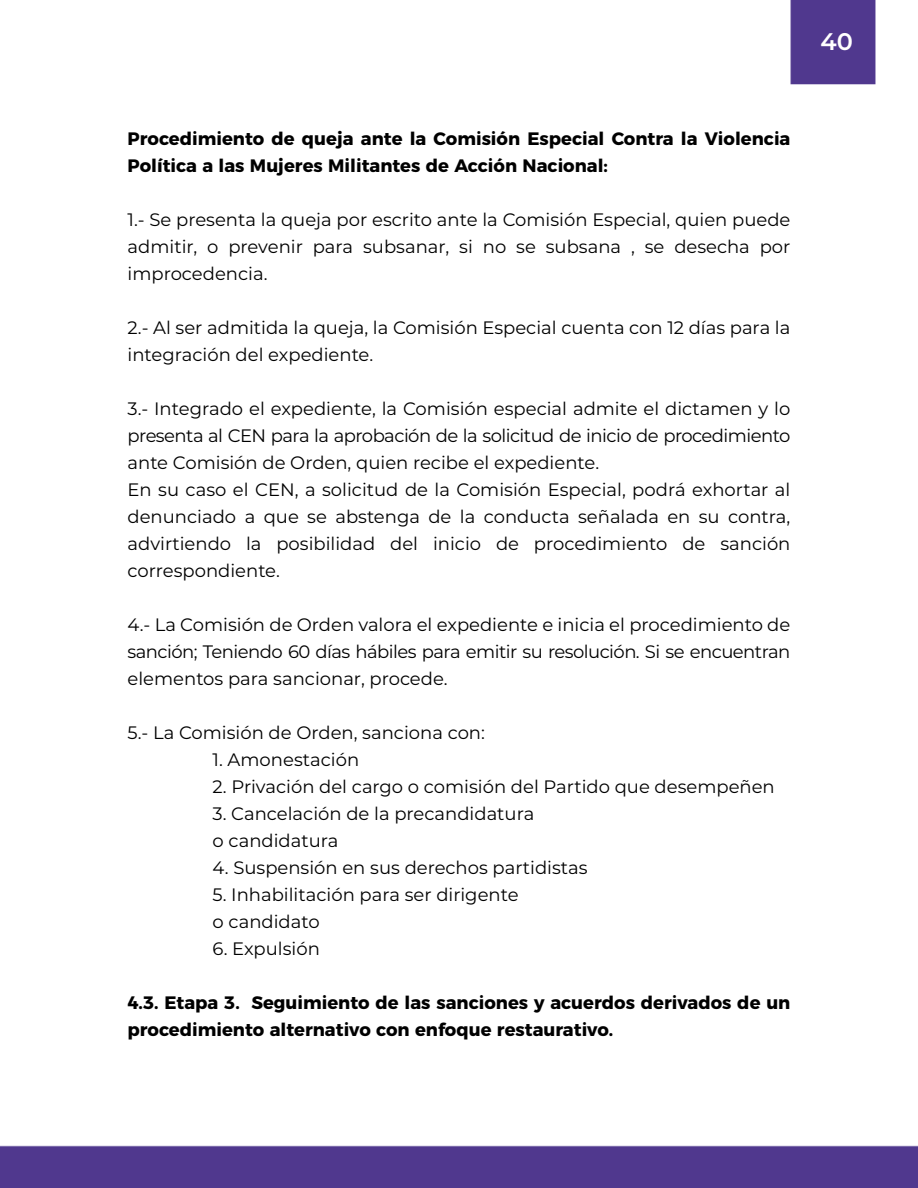
<style>
.page{position:relative;width:918px;height:1188px;background:#fff}
.page>*{position:absolute;margin:0;border:0;box-sizing:border-box;transform-origin:0 0}
.t1{font:600 24px "Montserrat";color:#fff}
.t2{font:18px/27px "Montserrat";color:#000}
.t3{font:700 18px/27px "Montserrat";color:#000}
</style>
<div class="page">
<img style="left:0;top:0;width:918px;height:1188px">
<h1 class="t1" style="left:821px;top:24px;width:34px">40</h1>
<p class="t3" style="left:128px;top:124px;width:664px">Procedimiento de queja ante la Comisión Especial Contra la Violencia<br>Política a las Mujeres Militantes de Acción Nacional:</p>
<p class="t2" style="left:128px;top:205px;width:664px;text-align:justify">1.- Se presenta la queja por escrito ante la Comisión Especial, quien puede admitir, o prevenir para subsanar, si no se subsana , se desecha por improcedencia.</p>
<p class="t2" style="left:128px;top:313px;width:664px">2.- Al ser admitida la queja, la Comisión Especial cuenta con 12 días para la integración del expediente.</p>
<p class="t2" style="left:128px;top:394px;width:664px">3.- Integrado el expediente, la Comisión especial admite el dictamen y lo presenta al CEN para la aprobación de la solicitud de inicio de procedimiento ante Comisión de Orden, quien recibe el expediente.<br>En su caso el CEN, a solicitud de la Comisión Especial, podrá exhortar al denunciado a que se abstenga de la conducta señalada en su contra, advirtiendo la posibilidad del inicio de procedimiento de sanción correspondiente.</p>
<p class="t2" style="left:128px;top:610px;width:664px;text-align:justify">4.- La Comisión de Orden valora el expediente e inicia el procedimiento de sanción; Teniendo 60 días hábiles para emitir su resolución. Si se encuentran elementos para sancionar, procede.</p>
<p class="t2" style="left:128px;top:718px;width:359px">5.- La Comisión de Orden, sanciona con:</p>
<p class="t2" style="left:213px;top:745px;width:148px">1. Amonestación</p>
<p class="t2" style="left:213px;top:772px;width:564px">2. Privación del cargo o comisión del Partido que desempeñen</p>
<p class="t2" style="left:213px;top:799px;width:323px">3. Cancelación de la precandidatura o candidatura</p>
<p class="t2" style="left:213px;top:853px;width:377px">4. Suspensión en sus derechos partidistas</p>
<p class="t2" style="left:213px;top:880px;width:307px">5. Inhabilitación para ser dirigente o candidato</p>
<p class="t2" style="left:213px;top:934px;width:109px">6. Expulsión</p>
<p class="t3" style="left:128px;top:988px;width:664px">4.3. Etapa 3. Seguimiento de las sanciones y acuerdos derivados de un procedimiento alternativo con enfoque restaurativo.</p>
</div>
